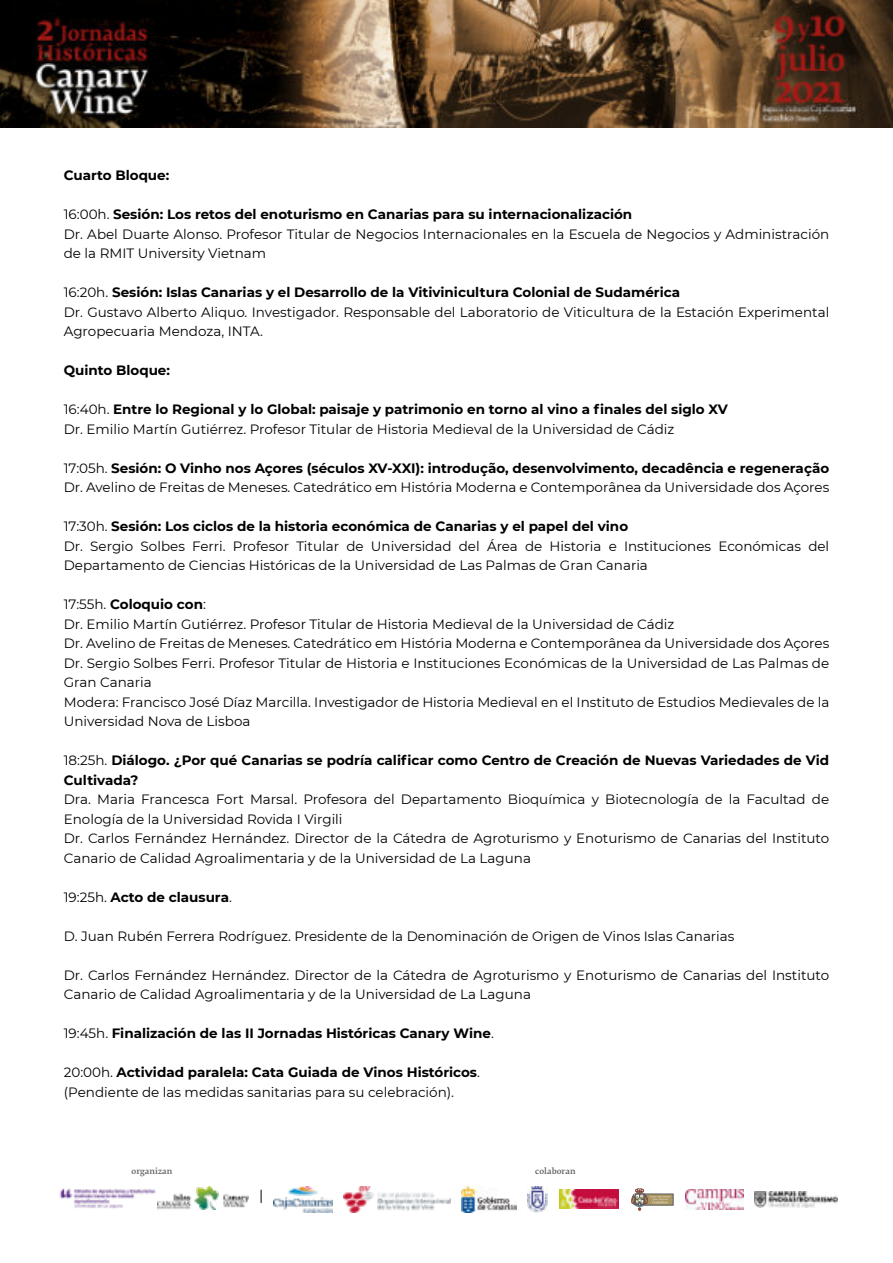
<style>
.page{position:relative;width:893px;height:1263px;background:#fff}
.page>*{position:absolute;margin:0;border:0;box-sizing:border-box;transform-origin:0 0}
.t1{font:13.5px/19.5px "Montserrat";color:#000}
.t2{font:700 13.5px/19.5px "Montserrat";color:#000}
.t3{font:500 7.8px "Fedra Serif B Pro";color:#686666}
.s1{font-weight:700}
.s2{font-weight:400}
</style>
<div class="page">
<img style="left:0;top:0;width:893px;height:127px">
<img style="left:162px;top:1186px;width:86px;height:24px">
<img style="left:59px;top:1188px;width:103px;height:22px">
<img style="left:274px;top:1187px;width:58px;height:25px">
<img style="left:462px;top:1187px;width:55px;height:25px">
<img style="left:754px;top:1191px;width:83px;height:16px">
<img style="left:528px;top:1187px;width:20px;height:25px">
<img style="left:559px;top:1190px;width:59px;height:19px">
<div style="left:644px;top:1194px;width:29px;height:11px;background:#aa9762;border:1px solid #5a5a5c"></div>
<svg style="left:631px;top:1188px;width:39px;height:23px"></svg>
<img style="left:685px;top:1189px;width:58px;height:21px">
<img style="left:343px;top:1187px;width:108px;height:25px">
<svg style="left:261px;top:1190px;width:1px;height:13px"></svg>
<p class="t2" style="left:64px;top:166px;width:107px">Cuarto Bloque:</p>
<p class="t1" style="left:64px;top:205px;width:767px">16:00h. <span class="s1">Sesión: Los retos del enoturismo en Canarias para su internacionalización<br></span>Dr. Abel Duarte Alonso. Profesor Titular de Negocios Internacionales en la Escuela de Negocios y Administración de la RMIT University Vietnam</p>
<p class="t1" style="left:64px;top:283px;width:767px">16:20h. <span class="s1">Sesión: Islas Canarias y el Desarrollo de la Vitivinicultura Colonial de Sudamérica<br></span>Dr. Gustavo Alberto Aliquo. Investigador. Responsable del Laboratorio de Viticultura de la Estación Experimental<br>Agropecuaria Mendoza, INTA.</p>
<p class="t2" style="left:64px;top:361px;width:108px">Quinto Bloque:</p>
<p class="t1" style="left:64px;top:400px;width:666px">16:40h. <span class="s1">Entre lo Regional y lo Global: paisaje y patrimonio en torno al vino a finales del siglo XV<br></span>Dr. Emilio Martín Gutiérrez. Profesor Titular de Historia Medieval de la Universidad de Cádiz</p>
<p class="t1" style="left:64px;top:458px;width:767px">17:05h. <span class="s1">Sesión: O Vinho nos Açores (séculos XV-XXI): introdução, desenvolvimento, decadência e regeneração<br></span>Dr. Avelino de Freitas de Meneses. Catedrático em História Moderna e Contemporânea da Universidade dos Açores</p>
<p class="t1" style="left:64px;top:517px;width:767px">17:30h. <span class="s1">Sesión: Los ciclos de la historia económica de Canarias y el papel del vino<br></span>Dr. Sergio Solbes Ferri. Profesor Titular de Universidad del Área de Historia e Instituciones Económicas del<br>Departamento de Ciencias Históricas de la Universidad de Las Palmas de Gran Canaria</p>
<p class="t1" style="left:64px;top:595px;width:767px">17:55h. <span class="s1">Coloquio con</span>:<br>Dr. Emilio Martín Gutiérrez. Profesor Titular de Historia Medieval de la Universidad de Cádiz<br>Dr. Avelino de Freitas de Meneses. Catedrático em História Moderna e Contemporânea da Universidade dos Açores Dr. Sergio Solbes Ferri. Profesor Titular de Historia e Instituciones Económicas de la Universidad de Las Palmas de Gran Canaria<br>Modera: Francisco José Díaz Marcilla. Investigador de Historia Medieval en el Instituto de Estudios Medievales de la Universidad Nova de Lisboa</p>
<p class="t2" style="left:64px;top:751px;width:767px"><span class="s2">18:25h.</span> Diálogo. ¿Por qué Canarias se podría calificar como Centro de Creación de Nuevas Variedades de Vid<br>Cultivada?</p>
<p class="t1" style="left:64px;top:790px;width:767px">Dra. Maria Francesca Fort Marsal. Profesora del Departamento Bioquímica y Biotecnología de la Facultad de Enología de la Universidad Rovida I Virgili<br>Dr. Carlos Fernández Hernández. Director de la Cátedra de Agroturismo y Enoturismo de Canarias del Instituto Canario de Calidad Agroalimentaria y de la Universidad de La Laguna</p>
<p class="t2" style="left:64px;top:887px;width:170px"><span class="s2">19:25h.</span> Acto de clausura<span class="s2">.</span></p>
<p class="t1" style="left:64px;top:926px;width:672px">D. Juan Rubén Ferrera Rodríguez. Presidente de la Denominación de Origen de Vinos Islas Canarias</p>
<p class="t1" style="left:64px;top:965px;width:767px">Dr. Carlos Fernández Hernández. Director de la Cátedra de Agroturismo y Enoturismo de Canarias del Instituto<br>Canario de Calidad Agroalimentaria y de la Universidad de La Laguna</p>
<p class="t2" style="left:64px;top:1024px;width:432px"><span class="s2">19:45h.</span> Finalización de las II Jornadas Históricas Canary Wine<span class="s2">.</span></p>
<p class="t1" style="left:64px;top:1063px;width:418px">20:00h. <span class="s1">Actividad paralela: Cata Guiada de Vinos Históricos</span>. (Pendiente de las medidas sanitarias para su celebración).</p>
<p class="t3" style="left:132px;top:1167px;width:42px">organizan</p>
<p class="t3" style="left:535px;top:1167px;width:42px">colaboran</p>
</div>
